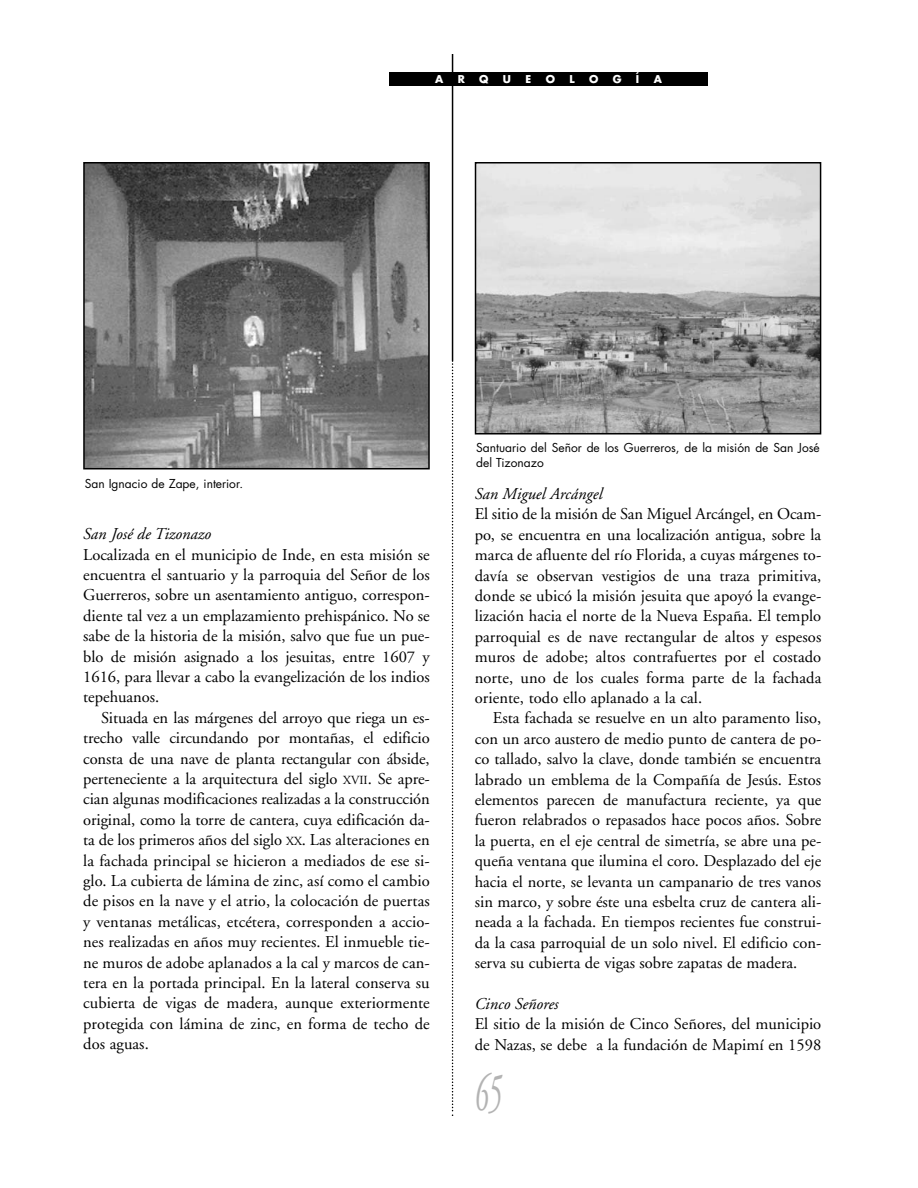
<style>
.page{position:relative;width:918px;height:1188px;background:#fff}
.page>*{position:absolute;margin:0;border:0;box-sizing:border-box;transform-origin:0 0}
.t1{font:italic 54px "Adobe Garamond";color:#b3b3b3;scale:.5 1}
.t2{font:16.5px/20.4px "Adobe Garamond";color:#000;text-align:justify}
.t3{font:italic 16.5px "Adobe Garamond";color:#000}
.t4{font:12px/15px "Futura";color:#000}
.t5{font:700 10.5px "Futura";color:#fff}
.s1{font-size:12.3px}
</style>
<div class="page">
<hr style="left:452px;top:54px;width:1px;height:306px;background:#000">
<svg style="left:452px;top:360px;width:1px;height:756px"></svg>
<div style="left:389px;top:72px;width:319px;height:14px;background:#000"></div>
<img style="left:478px;top:165px;width:340px;height:267px">
<div style="left:475px;top:162px;width:346px;height:273px;border:2px solid #000"></div>
<img style="left:86px;top:165px;width:341px;height:301px">
<div style="left:83px;top:162px;width:347px;height:307px;border:2px solid #000"></div>
<p class="t5" style="left:435px;top:74px;width:10px">A</p>
<p class="t5" style="left:458px;top:74px;width:9px">R</p>
<p class="t5" style="left:479px;top:74px;width:11px">Q</p>
<p class="t5" style="left:503px;top:74px;width:10px">U</p>
<p class="t5" style="left:526px;top:74px;width:7px">E</p>
<p class="t5" style="left:546px;top:74px;width:11px">O</p>
<p class="t5" style="left:569px;top:74px;width:7px">L</p>
<p class="t5" style="left:589px;top:74px;width:11px">O</p>
<p class="t5" style="left:613px;top:74px;width:10px">G</p>
<p class="t5" style="left:636px;top:74px;width:5px">Í</p>
<p class="t5" style="left:654px;top:74px;width:10px">A</p>
<p class="t4" style="left:85px;top:477px;width:160px">San Ignacio de Zape, interior.</p>
<p class="t3" style="left:83px;top:527px;width:129px">San José de Tizonazo</p>
<p class="t2" style="left:83px;top:546px;width:348px">Localizada en el municipio de Inde, en esta misión se encuentra el santuario y la parroquia del Señor de los Guerreros, sobre un asentamiento antiguo, correspon&shy;diente tal vez a un emplazamiento prehispánico. No se sabe de la historia de la misión, salvo que fue un pue&shy;blo de misión asignado a los jesuitas, entre 1607 y 1616, para llevar a cabo la evangelización de los indios tepehuanos.</p>
<p class="t2" style="left:83px;top:709px;width:348px;text-indent:18px">Situada en las márgenes del arroyo que riega un es&shy;trecho valle circundando por montañas, el edificio consta de una nave de planta rectangular con ábside, perteneciente a la arquitectura del siglo <span class="s1">XVII</span>. Se apre&shy;cian algunas modificaciones realizadas a la construcción original, como la torre de cantera, cuya edificación da&shy;ta de los primeros años del siglo <span class="s1">XX</span>. Las alteraciones en la fachada principal se hicieron a mediados de ese si&shy;glo. La cubierta de lámina de zinc, así como el cambio de pisos en la nave y el atrio, la colocación de puertas y ventanas metálicas, etcétera, corresponden a accio&shy;nes realizadas en años muy recientes. El inmueble tie&shy;ne muros de adobe aplanados a la cal y marcos de can&shy;tera en la portada principal. En la lateral conserva su cubierta de vigas de madera, aunque exteriormente protegida con lámina de zinc, en forma de techo de dos aguas.</p>
<p class="t4" style="left:476px;top:441px;width:345px">Santuario del Señor de los Guerreros, de la misión de San José del Tizonazo</p>
<p class="t3" style="left:475px;top:487px;width:129px">San Miguel Arcángel</p>
<p class="t2" style="left:475px;top:505px;width:348px">El sitio de la misión de San Miguel Arcángel, en Ocam&shy;po, se encuentra en una localización antigua, sobre la marca de afluente del río Florida, a cuyas márgenes to&shy;davía se observan vestigios de una traza primitiva, donde se ubicó la misión jesuita que apoyó la evange&shy;lización hacia el norte de la Nueva España. El templo parroquial es de nave rectangular de altos y espesos muros de adobe; altos contrafuertes por el costado norte, uno de los cuales forma parte de la fachada oriente, todo ello aplanado a la cal.</p>
<p class="t2" style="left:475px;top:709px;width:348px;text-indent:18px">Esta fachada se resuelve en un alto paramento liso, con un arco austero de medio punto de cantera de po&shy;co tallado, salvo la clave, donde también se encuentra labrado un emblema de la Compañía de Jesús. Estos elementos parecen de manufactura reciente, ya que fueron relabrados o repasados hace pocos años. Sobre la puerta, en el eje central de simetría, se abre una pe&shy;queña ventana que ilumina el coro. Desplazado del eje hacia el norte, se levanta un campanario de tres vanos sin marco, y sobre éste una esbelta cruz de cantera ali&shy;neada a la fachada. En tiempos recientes fue construi&shy;da la casa parroquial de un solo nivel. El edificio con&shy;serva su cubierta de vigas sobre zapatas de madera.</p>
<p class="t3" style="left:475px;top:997px;width:85px">Cinco Señores</p>
<p class="t2" style="left:475px;top:1015px;width:348px">El sitio de la misión de Cinco Señores, del municipio de Nazas, se debe a la fundación de Mapimí en 1598</p>
<h1 class="t1" style="left:475px;top:1071px;width:55px">65</h1>
</div>
